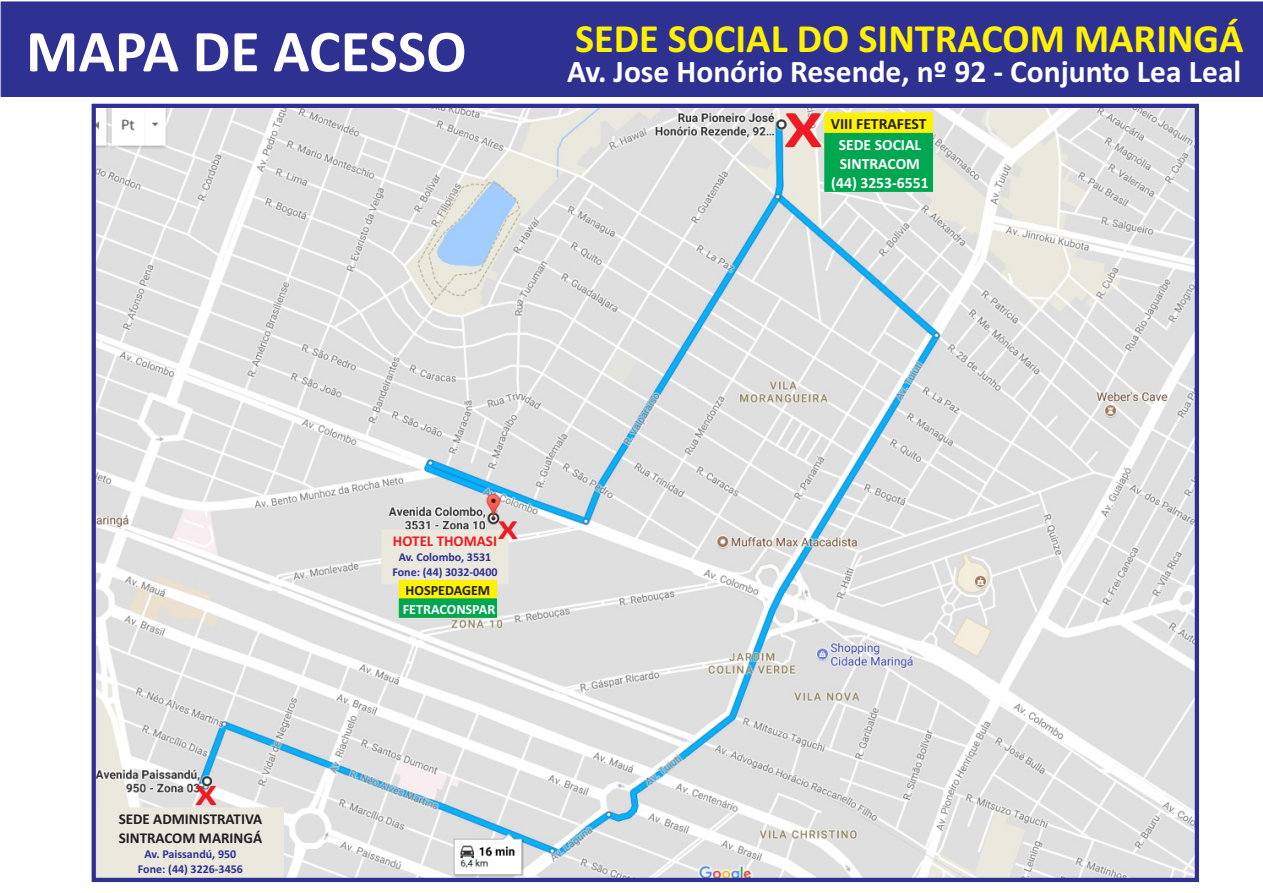
<style>
.page{position:relative;width:1263px;height:893px;background:#fff}
.page>*{position:absolute;margin:0;border:0;box-sizing:border-box;transform-origin:0 0}
.t1{font:700 60px "Calibri";color:#fff}
.t2{font:700 53.1px "Calibri";color:#ed1c24;scale:1.32 1}
.t3{font:700 40.35px "Calibri";color:#fff200}
.t4{font:700 31.5px "Calibri";color:#fff}
.t5{font:700 30.15px "Calibri";color:#ed1c24;scale:1.32 1}
.t6{font:700 27.9px "Calibri";color:#ed1c24;scale:1.32 1}
.t7{font:700 15.6px/19px "Calibri";color:#fff;text-align:center}
.t8{font:700 15.6px "Calibri";color:#231f20}
.t9{font:700 15px/18.3px "Calibri";color:#231f20}
.t10{font:700 15px "Calibri";color:#ed1c24}
.t11{font:700 14.1px "Calibri";color:#fff}
.t12{font:700 14.1px "Calibri";color:#231f20}
.t13{font:700 12px/14.7px "Calibri";color:#2e3092;text-align:center}
</style>
<div class="page">
<div style="left:0;top:1px;width:1263px;height:96px;background:#2e3092"></div>
<img style="left:97px;top:109px;width:1097px;height:768px">
<div style="left:97px;top:807px;width:187px;height:70px;background:#ebe8de"></div>
<svg style="left:381px;top:529px;width:128px;height:89px;background:#c5dda2"></svg>
<svg style="left:824px;top:112px;width:109px;height:80px;background:#43b93c"></svg>
<div style="left:92px;top:104px;width:1107px;height:778px;border:4px solid #2e3092"></div>
<h1 class="t1" style="left:26px;top:26px;width:442px">MAPA DE ACESSO</h1>
<h3 class="t3" style="left:575px;top:22px;width:670px">SEDE SOCIAL DO SINTRACOM MARINGÁ</h3>
<h3 class="t4" style="left:567px;top:58px;width:676px">Av. Jose Honório Resende, nº 92 - Conjunto Lea Leal</h3>
<h2 class="t2" style="left:784px;top:107px;width:31px">X</h2>
<h3 class="t8" style="left:831px;top:117px;width:97px">VIII FETRAFEST</h3>
<h3 class="t7" style="left:831px;top:137px;width:99px">SEDE SOCIAL<br>SINTRACOM (44) 3253-6551</h3>
<h3 class="t5" style="left:195px;top:783px;width:18px">X</h3>
<p class="t9" style="left:119px;top:811px;width:145px">SEDE ADMINISTRATIVA<br>SINTRACOM MARINGÁ</p>
<p class="t13" style="left:138px;top:848px;width:107px">Av. Paissandú, 950<br>Fone: (44) 3226-3456</p>
<h3 class="t6" style="left:498px;top:518px;width:17px">X</h3>
<p class="t10" style="left:393px;top:535px;width:106px">HOTEL THOMASI</p>
<p class="t13" style="left:392px;top:551px;width:107px">Av. Colombo, 3531<br>Fone: (44) 3032-0400</p>
<p class="t12" style="left:406px;top:584px;width:86px">HOSPEDAGEM</p>
<p class="t11" style="left:403px;top:603px;width:94px">FETRACONSPAR</p>
</div>
